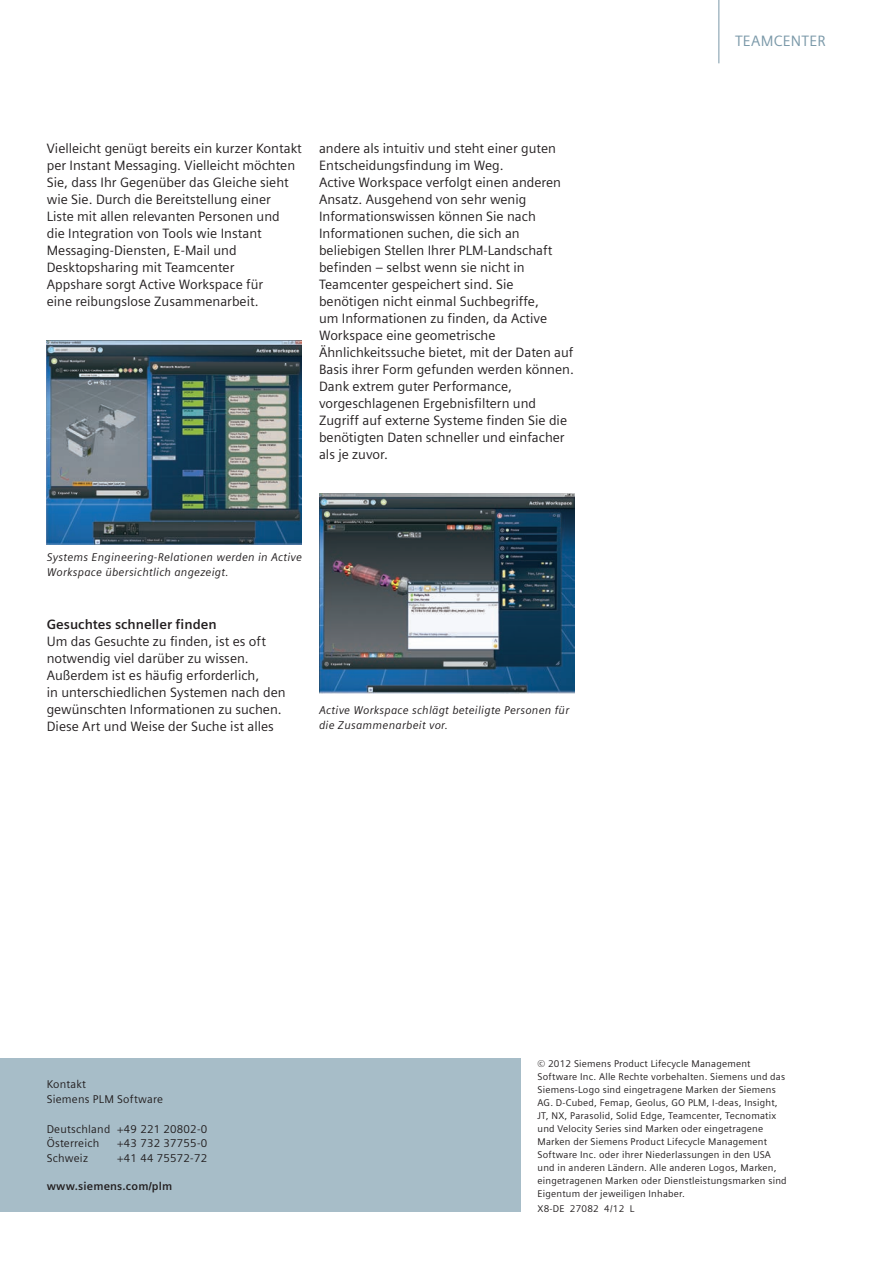
<style>
.page{position:relative;width:893px;height:1263px;background:#fff}
.page>*{position:absolute;margin:0;border:0;box-sizing:border-box;transform-origin:0 0}
.Body_Subhead___9pt_0{font:15px "Siemens Sans";letter-spacing:.015em;color:#7b99a9}
.Body__Copy__9pt_0_15{font:13.5px/17px "Siemens Sans";color:#231f20}
.Body__Copy__9pt_0_15-2{font:700 13.5px "Siemens Sans";color:#231f20}
.t1{font:italic 11.25px/14.9px "Siemens Sans";letter-spacing:.02em;color:#231f20}
.Contact_Block{font:11.25px "Siemens Sans";letter-spacing:.02em;color:#231f20}
.URL_Bold_for_fact_sh{font:700 11.25px "Siemens Sans";letter-spacing:.015em;color:#231f20}
.Legal_Text{font:9.75px/13px "Siemens Sans";letter-spacing:.02em;color:#231f20}
</style>
<div class="page">
<div style="left:0;top:1059px;width:521px;height:153px;background:#a7bdc8"></div>
<img style="left:319px;top:493px;width:256px;height:200px">
<img style="left:47px;top:340px;width:255px;height:204px">
<hr style="left:718px;top:0;width:1px;height:63px;background:#7b99a9">
<p class="Body__Copy__9pt_0_15" style="left:47px;top:140px;width:257px">Vielleicht genügt bereits ein kurzer Kontakt per Instant Messaging. Vielleicht möchten Sie, dass Ihr Gegenüber das Gleiche sieht wie Sie. Durch die Bereitstellung einer<br>Liste mit allen relevanten Personen und<br>die Integration von Tools wie Instant Messaging-Diensten, E-Mail und Desktopsharing mit Teamcenter<br>Appshare sorgt Active Workspace für<br>eine reibungslose Zusammenarbeit.</p>
<p class="Body__Copy__9pt_0_15" style="left:319px;top:140px;width:256px">andere als intuitiv und steht einer guten Entscheidungsfindung im Weg.<br>Active Workspace verfolgt einen anderen Ansatz. Ausgehend von sehr wenig Informationswissen können Sie nach Informationen suchen, die sich an beliebigen Stellen Ihrer PLM-Landschaft befinden – selbst wenn sie nicht in Teamcenter gespeichert sind. Sie benötigen nicht einmal Suchbegriffe,<br>um Informationen zu finden, da Active Workspace eine geometrische Ähnlichkeitssuche bietet, mit der Daten auf Basis ihrer Form gefunden werden können.<br>Dank extrem guter Performance, vorgeschlagenen Ergebnisfiltern und Zugriff auf externe Systeme finden Sie die benötigten Daten schneller und einfacher als je zuvor.</p>
<p class="t1" style="left:47px;top:550px;width:257px">Systems Engineering-Relationen werden in Active<br>Workspace übersichtlich angezeigt.</p>
<p class="Body__Copy__9pt_0_15-2" style="left:47px;top:617px;width:171px">Gesuchtes schneller finden</p>
<p class="Body__Copy__9pt_0_15" style="left:47px;top:633px;width:240px">Um das Gesuchte zu finden, ist es oft notwendig viel darüber zu wissen.<br>Außerdem ist es häufig erforderlich,<br>in unterschiedlichen Systemen nach den gewünschten Informationen zu suchen.<br>Diese Art und Weise der Suche ist alles</p>
<p class="t1" style="left:319px;top:703px;width:252px">Active Workspace schlägt beteiligte Personen für die Zusammenarbeit vor.</p>
<p class="Body_Subhead___9pt_0" style="left:735px;top:32px;width:92px">TEAMCENTER</p>
<p class="Contact_Block" style="left:47px;top:1078px;width:41px">Kontakt</p>
<p class="Contact_Block" style="left:47px;top:1092px;width:118px">Siemens PLM Software</p>
<p class="Contact_Block" style="left:47px;top:1122px;width:162px">Deutschland +49 221 20802-0</p>
<p class="Contact_Block" style="left:47px;top:1137px;width:54px">Österreich</p>
<p class="Contact_Block" style="left:117px;top:1137px;width:92px">+43 732 37755-0</p>
<p class="Contact_Block" style="left:47px;top:1152px;width:43px">Schweiz</p>
<p class="Contact_Block" style="left:117px;top:1152px;width:92px">+41 44 75572-72</p>
<p class="URL_Bold_for_fact_sh" style="left:47px;top:1179px;width:127px">www.siemens.com/plm</p>
<p class="Legal_Text" style="left:537px;top:1057px;width:251px">© 2012 Siemens Product Lifecycle Management Software Inc. Alle Rechte vorbehalten. Siemens und das Siemens-Logo sind eingetragene Marken der Siemens AG. D-Cubed, Femap, Geolus, GO PLM, I-deas, Insight, JT, NX, Parasolid, Solid Edge, Teamcenter, Tecnomatix und Velocity Series sind Marken oder eingetragene Marken der Siemens Product Lifecycle Management Software Inc. oder ihrer Niederlassungen in den USA und in anderen Ländern. Alle anderen Logos, Marken, eingetragenen Marken oder Dienstleistungsmarken sind Eigentum der jeweiligen Inhaber.</p>
<p class="Legal_Text" style="left:537px;top:1202px;width:98px">X8-DE 27082 4/12 L</p>
</div>
